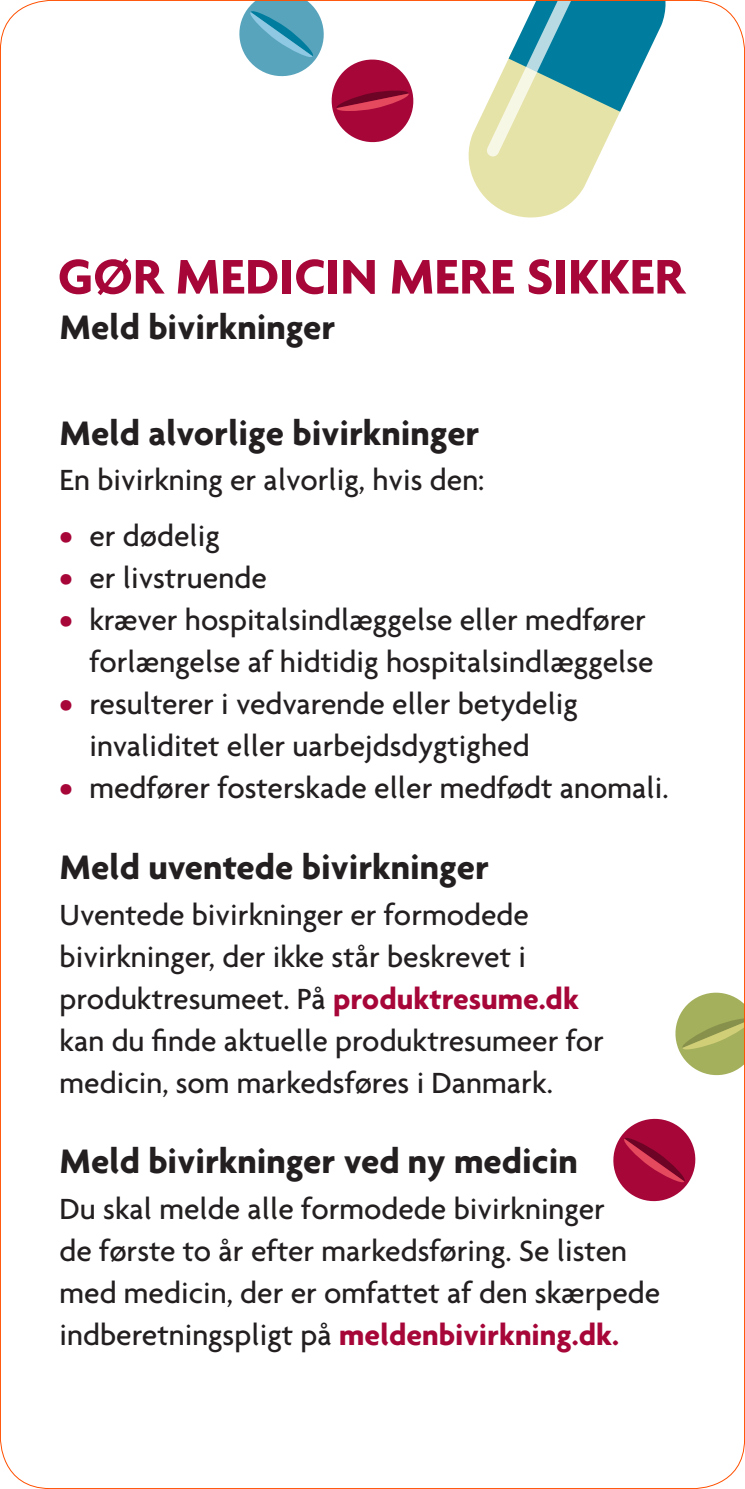
<style>
.page{position:relative;width:745px;height:1489px;background:#fff}
.page>*{position:absolute;margin:0;border:0;box-sizing:border-box;transform-origin:0 0}
.t1{font:700 52.5px "Agenda";color:#a70639}
.Mellemrubrik_1{font:700 36.75px "Agenda";color:#231f20}
.Brød_1{font:500 31.5px/42px "Agenda";color:#231f20}
.s1{font-weight:700;color:#a70639}
</style>
<div class="page">
<svg style="left:468px;top:2px;width:198px;height:216px"></svg>
<svg style="left:613px;top:1118px;width:83px;height:84px"></svg>
<svg style="left:239px;top:2px;width:175px;height:141px"></svg>
<svg style="left:675px;top:992px;width:67px;height:84px"></svg>
<p class="t1" style="left:58px;top:244px;width:628px">GØR MEDICIN MERE SIKKER</p>
<p class="Mellemrubrik_1" style="left:60px;top:305px;width:277px">Meld bivirkninger</p>
<p class="Mellemrubrik_1" style="left:60px;top:410px;width:421px">Meld alvorlige bivirkninger</p>
<p class="Brød_1" style="left:60px;top:458px;width:426px">En bivirkning er alvorlig, hvis den:</p>
<p class="Brød_1" style="left:60px;top:514px;width:162px"><span class="s1">•</span> er dødelig</p>
<p class="Brød_1" style="left:60px;top:556px;width:208px"><span class="s1">•</span> er livstruende</p>
<p class="Brød_1" style="left:60px;top:598px;width:595px;text-align:right"><span class="s1">•</span> kræver hospitalsindlæggelse eller medfører forlængelse af hidtidig hospitalsindlæggelse</p>
<p class="Brød_1" style="left:60px;top:682px;width:519px;text-align:center"><span class="s1">•</span> resulterer i vedvarende eller betydelig invaliditet eller uarbejdsdygtighed</p>
<p class="Brød_1" style="left:60px;top:766px;width:610px"><span class="s1">•</span> medfører fosterskade eller medfødt anomali.</p>
<p class="Mellemrubrik_1" style="left:60px;top:844px;width:430px">Meld uventede bivirkninger</p>
<p class="Brød_1" style="left:60px;top:892px;width:545px">Uventede bivirkninger er formodede bivirkninger, der ikke står beskrevet i produktresumeet. På <span class="s1">produktresume.dk </span>kan du finde aktuelle produktresumeer for medicin, som markedsføres i Danmark.</p>
<p class="Mellemrubrik_1" style="left:60px;top:1138px;width:519px">Meld bivirkninger ved ny medicin</p>
<p class="Brød_1" style="left:60px;top:1186px;width:602px">Du skal melde alle formodede bivirkninger<br>de første to år efter markedsføring. Se listen med medicin, der er omfattet af den skærpede indberetningspligt på <span class="s1">meldenbivirkning.dk.</span></p>
</div>
